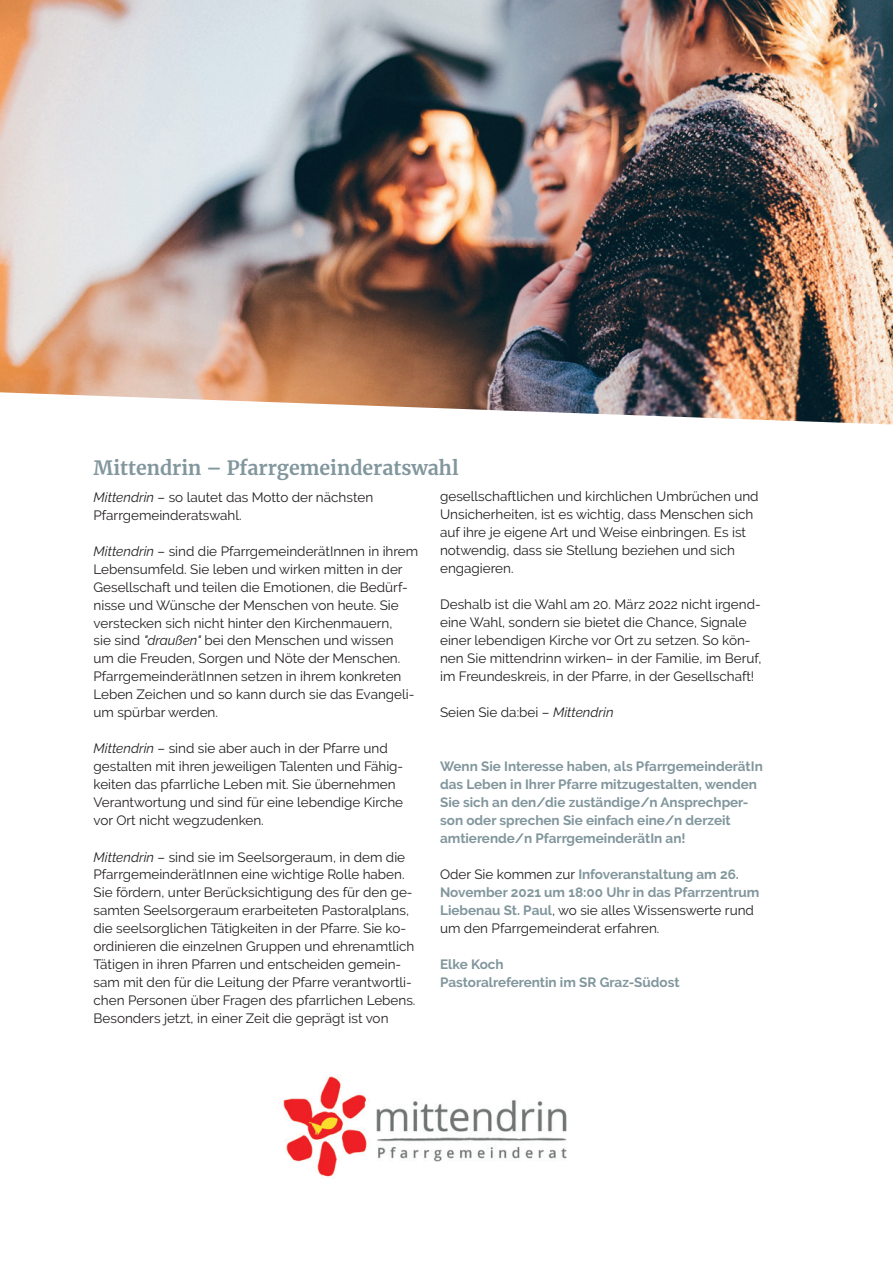
<style>
.page{position:relative;width:893px;height:1263px;background:#fff}
.page>*{position:absolute;margin:0;border:0;box-sizing:border-box;transform-origin:0 0}
.t1{font:700 19.5px "Merriweather";color:#81969d}
.t2{font:13.5px/18px "Raleway";color:#231f20}
.t3{font:700 13.5px/18px "Raleway";color:#81969d}
.s1{font-style:italic}
.s2{font-weight:400;color:#231f20}
</style>
<div class="page">
<img style="left:0;top:0;width:893px;height:424px">
<img style="left:283px;top:1075px;width:284px;height:102px">
<h1 class="t1" style="left:94px;top:454px;width:367px">Mittendrin – Pfarrgemeinderatswahl</h1>
<p class="t2" style="left:94px;top:488px;width:281px"><span class="s1">Mittendrin</span> – so lautet das Motto der nächsten<br>Pfarrgemeinderatswahl.</p>
<p class="t2" style="left:94px;top:542px;width:326px"><span class="s1">Mittendrin</span> – sind die PfarrgemeinderätInnen in ihrem Lebensumfeld. Sie leben und wirken mitten in der Gesellschaft und teilen die Emotionen, die Bedürf&shy;nisse und Wünsche der Menschen von heute. Sie verstecken sich nicht hinter den Kirchenmauern,<br>sie sind <span class="s1">"draußen"</span> bei den Menschen und wissen<br>um die Freuden, Sorgen und Nöte der Menschen.<br>PfarrgemeinderätInnen setzen in ihrem konkreten Leben Zeichen und so kann durch sie das Evangeli&shy;um spürbar werden.</p>
<p class="t2" style="left:94px;top:740px;width:311px"><span class="s1">Mittendrin</span> – sind sie aber auch in der Pfarre und gestalten mit ihren jeweiligen Talenten und Fähig&shy;keiten das pfarrliche Leben mit. Sie übernehmen Verantwortung und sind für eine lebendige Kirche vor Ort nicht wegzudenken.</p>
<p class="t2" style="left:94px;top:848px;width:323px"><span class="s1">Mittendrin</span> – sind sie im Seelsorgeraum, in dem die PfarrgemeinderätInnen eine wichtige Rolle haben.<br>Sie fördern, unter Berücksichtigung des für den ge&shy;samten Seelsorgeraum erarbeiteten Pastoralplans, die seelsorglichen Tätigkeiten in der Pfarre. Sie ko&shy;ordinieren die einzelnen Gruppen und ehrenamtlich Tätigen in ihren Pfarren und entscheiden gemein&shy;sam mit den für die Leitung der Pfarre verantwortli&shy;chen Personen über Fragen des pfarrlichen Lebens.<br>Besonders jetzt, in einer Zeit die geprägt ist von</p>
<p class="t2" style="left:440px;top:488px;width:320px">gesellschaftlichen und kirchlichen Umbrüchen und Unsicherheiten, ist es wichtig, dass Menschen sich auf ihre je eigene Art und Weise einbringen. Es ist notwendig, dass sie Stellung beziehen und sich engagieren.</p>
<p class="t2" style="left:440px;top:596px;width:323px">Deshalb ist die Wahl am 20. März 2022 nicht irgend&shy;eine Wahl, sondern sie bietet die Chance, Signale einer lebendigen Kirche vor Ort zu setzen. So kön&shy;nen Sie mittendrinn wirken– in der Familie, im Beruf, im Freundeskreis, in der Pfarre, in der Gesellschaft!</p>
<p class="t2" style="left:440px;top:704px;width:175px">Seien Sie da:bei – <span class="s1">Mittendrin</span></p>
<p class="t3" style="left:440px;top:758px;width:324px">Wenn Sie Interesse haben, als PfarrgemeinderätIn das Leben in Ihrer Pfarre mitzugestalten, wenden Sie sich an den/die zuständige/n Ansprechper&shy;son oder sprechen Sie einfach eine/n derzeit amtierende/n PfarrgemeinderätIn an!</p>
<p class="t3" style="left:440px;top:866px;width:321px"><span class="s2">Oder Sie kommen zur</span> Infoveranstaltung am 26.<br>November 2021 um 18:00 Uhr in das Pfarrzentrum Liebenau St. Paul<span class="s2">, wo sie alles Wissenswerte rund um den Pfarrgemeinderat erfahren.</span></p>
<p class="t3" style="left:440px;top:956px;width:241px">Elke Koch<br>Pastoralreferentin im SR Graz-Südost</p>
</div>
